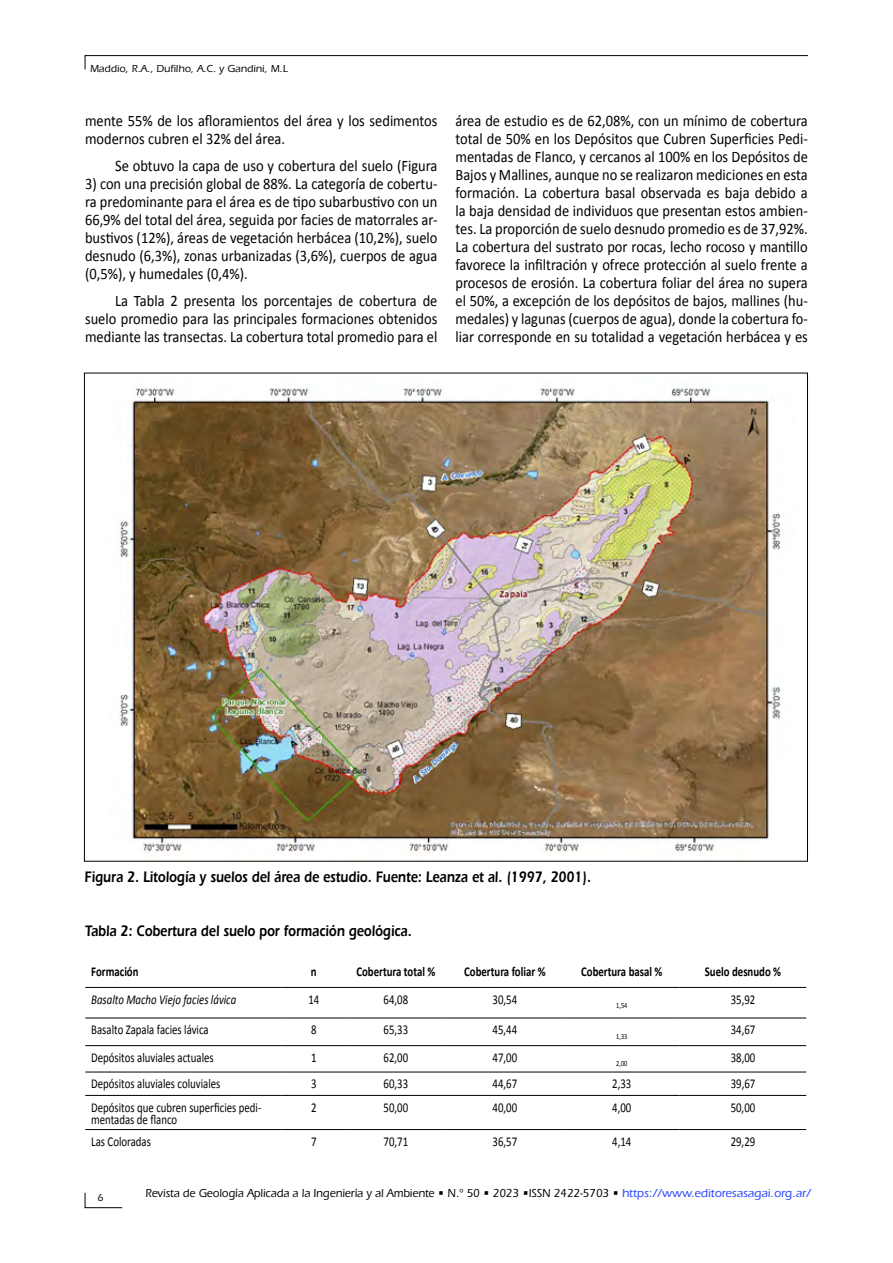
<style>
.page{position:relative;width:893px;height:1263px;background:#fff}
.page>*{position:absolute;margin:0;border:0;box-sizing:border-box;transform-origin:0 0}
.t1{font:16.05px/18px "Calibri";color:#000;text-align:justify;scale:.9 1}
.t2{font:600 15.75px "ITC Eras Std";color:#000;scale:.8 1}
.t3{font:13.5px/12px "Calibri";color:#000;scale:.8 1}
.t4{font:700 13.5px "Calibri";color:#000;scale:.8 1}
.t5{font:italic 13.5px "Calibri";color:#000;scale:.8 1}
.t6{font:500 12px "ITC Eras Std";color:#000;scale:.93 1}
.t7{font:500 10.5px "ITC Eras Std";color:#000}
.t8{font:7.8px "Calibri";color:#000;scale:.8 1}
.s1{color:#2540ff}
</style>
<div class="page">
<svg style="left:85px;top:55px;width:723px;height:15px"></svg>
<svg style="left:85px;top:1192px;width:38px;height:16px"></svg>
<img style="left:119px;top:388px;width:662px;height:466px">
<hr style="left:85px;top:987px;width:197px;height:1px;background:#000">
<hr style="left:282px;top:987px;width:64px;height:1px;background:#000">
<hr style="left:346px;top:987px;width:100px;height:1px;background:#000">
<hr style="left:446px;top:987px;width:118px;height:1px;background:#000">
<hr style="left:564px;top:987px;width:116px;height:1px;background:#000">
<hr style="left:680px;top:987px;width:126px;height:1px;background:#000">
<hr style="left:85px;top:1018px;width:197px;height:1px;background:#000">
<hr style="left:282px;top:1018px;width:64px;height:1px;background:#000">
<hr style="left:346px;top:1018px;width:100px;height:1px;background:#000">
<hr style="left:446px;top:1018px;width:118px;height:1px;background:#000">
<hr style="left:564px;top:1018px;width:116px;height:1px;background:#000">
<hr style="left:680px;top:1018px;width:126px;height:1px;background:#000">
<hr style="left:85px;top:1045px;width:197px;height:1px;background:#000">
<hr style="left:282px;top:1045px;width:64px;height:1px;background:#000">
<hr style="left:346px;top:1045px;width:100px;height:1px;background:#000">
<hr style="left:446px;top:1045px;width:118px;height:1px;background:#000">
<hr style="left:564px;top:1045px;width:116px;height:1px;background:#000">
<hr style="left:680px;top:1045px;width:126px;height:1px;background:#000">
<hr style="left:85px;top:1072px;width:197px;height:1px;background:#000">
<hr style="left:282px;top:1072px;width:64px;height:1px;background:#000">
<hr style="left:346px;top:1072px;width:100px;height:1px;background:#000">
<hr style="left:446px;top:1072px;width:118px;height:1px;background:#000">
<hr style="left:564px;top:1072px;width:116px;height:1px;background:#000">
<hr style="left:680px;top:1072px;width:126px;height:1px;background:#000">
<hr style="left:85px;top:1095px;width:197px;height:1px;background:#000">
<hr style="left:282px;top:1095px;width:64px;height:1px;background:#000">
<hr style="left:346px;top:1095px;width:100px;height:1px;background:#000">
<hr style="left:446px;top:1095px;width:118px;height:1px;background:#000">
<hr style="left:564px;top:1095px;width:116px;height:1px;background:#000">
<hr style="left:680px;top:1095px;width:126px;height:1px;background:#000">
<hr style="left:85px;top:1129px;width:197px;height:1px;background:#000">
<hr style="left:282px;top:1129px;width:64px;height:1px;background:#000">
<hr style="left:346px;top:1129px;width:100px;height:1px;background:#000">
<hr style="left:446px;top:1129px;width:118px;height:1px;background:#000">
<hr style="left:564px;top:1129px;width:116px;height:1px;background:#000">
<hr style="left:680px;top:1129px;width:126px;height:1px;background:#000">
<p class="t7" style="left:90px;top:63px;width:199px">Maddio, R.A., Dufilho, A.C. y Gandini, M.L</p>
<p class="t1" style="left:85px;top:111px;width:393px">mente 55% de los afloramientos del área y los sedimentos modernos cubren el 32% del área.</p>
<p class="t1" style="left:115px;top:156px;width:360px">Se obtuvo la capa de uso y cobertura del suelo (Figura</p>
<p class="t1" style="left:85px;top:174px;width:393px">3) con una precisión global de 88%. La categoría de cobertu&shy;ra predominante para el área es de tipo subarbustivo con un 66,9% del total del área, seguida por facies de matorrales ar&shy;bustivos (12%), áreas de vegetación herbácea (10,2%), suelo desnudo (6,3%), zonas urbanizadas (3,6%), cuerpos de agua (0,5%), y humedales (0,4%).</p>
<p class="t1" style="left:85px;top:291px;width:393px;text-indent:30px">La Tabla 2 presenta los porcentajes de cobertura de suelo promedio para las principales formaciones obtenidos mediante las transectas. La cobertura total promedio para el</p>
<p class="t1" style="left:455px;top:111px;width:393px">área de estudio es de 62,08%, con un mínimo de cobertura total de 50% en los Depósitos que Cubren Superficies Pedi&shy;mentadas de Flanco, y cercanos al 100% en los Depósitos de Bajos y Mallines, aunque no se realizaron mediciones en esta formación. La cobertura basal observada es baja debido a la baja densidad de individuos que presentan estos ambien&shy;tes. La proporción de suelo desnudo promedio es de 37,92%.<br>La cobertura del sustrato por rocas, lecho rocoso y mantillo favorece la infiltración y ofrece protección al suelo frente a procesos de erosión. La cobertura foliar del área no supera el 50%, a excepción de los depósitos de bajos, mallines (hu&shy;medales) y lagunas (cuerpos de agua), donde la cobertura fo&shy;liar corresponde en su totalidad a vegetación herbácea y es</p>
<p class="t2" style="left:85px;top:868px;width:635px">Figura 2. Litología y suelos del área de estudio. Fuente: Leanza et al. (1997, 2001).</p>
<p class="t2" style="left:85px;top:922px;width:410px">Tabla 2: Cobertura del suelo por formación geológica.</p>
<p class="t4" style="left:91px;top:962px;width:61px">Formación</p>
<p class="t4" style="left:311px;top:962px;width:9px">n</p>
<p class="t4" style="left:356px;top:962px;width:100px">Cobertura total %</p>
<p class="t4" style="left:464px;top:962px;width:103px">Cobertura foliar %</p>
<p class="t4" style="left:581px;top:962px;width:103px">Cobertura basal %</p>
<p class="t4" style="left:705px;top:962px;width:97px">Suelo desnudo %</p>
<p class="t5" style="left:91px;top:990px;width:183px">Basalto Macho Viejo facies lávica</p>
<p class="t3" style="left:308px;top:993px;width:15px">14</p>
<p class="t3" style="left:384px;top:993px;width:32px">64,08</p>
<p class="t3" style="left:493px;top:993px;width:32px">30,54</p>
<p class="t8" style="left:616px;top:1000px;width:15px">1,54</p>
<p class="t3" style="left:731px;top:993px;width:32px">35,92</p>
<p class="t3" style="left:91px;top:1023px;width:148px">Basalto Zapala facies lávica</p>
<p class="t3" style="left:311px;top:1023px;width:8px">8</p>
<p class="t3" style="left:384px;top:1023px;width:32px">65,33</p>
<p class="t3" style="left:493px;top:1023px;width:32px">45,44</p>
<p class="t3" style="left:91px;top:1051px;width:155px">Depósitos aluviales actuales</p>
<p class="t3" style="left:311px;top:1051px;width:8px">1</p>
<p class="t3" style="left:384px;top:1051px;width:32px">62,00</p>
<p class="t3" style="left:493px;top:1051px;width:32px">47,00</p>
<p class="t8" style="left:616px;top:1030px;width:15px">1,33</p>
<p class="t8" style="left:616px;top:1058px;width:15px">2,00</p>
<p class="t3" style="left:731px;top:1023px;width:32px">34,67</p>
<p class="t3" style="left:731px;top:1051px;width:32px">38,00</p>
<p class="t3" style="left:91px;top:1077px;width:163px">Depósitos aluviales coluviales</p>
<p class="t3" style="left:311px;top:1077px;width:8px">3</p>
<p class="t3" style="left:384px;top:1077px;width:32px">60,33</p>
<p class="t3" style="left:493px;top:1077px;width:32px">44,67</p>
<p class="t3" style="left:612px;top:1077px;width:25px">2,33</p>
<p class="t3" style="left:731px;top:1077px;width:32px">39,67</p>
<p class="t3" style="left:91px;top:1101px;width:214px">Depósitos que cubren superficies pedi&shy;mentadas de flanco</p>
<p class="t3" style="left:311px;top:1101px;width:8px">2</p>
<p class="t3" style="left:384px;top:1101px;width:32px">50,00</p>
<p class="t3" style="left:493px;top:1101px;width:32px">40,00</p>
<p class="t3" style="left:612px;top:1101px;width:25px">4,00</p>
<p class="t3" style="left:731px;top:1101px;width:32px">50,00</p>
<p class="t3" style="left:91px;top:1135px;width:76px">Las Coloradas</p>
<p class="t3" style="left:311px;top:1135px;width:8px">7</p>
<p class="t3" style="left:384px;top:1135px;width:32px">70,71</p>
<p class="t3" style="left:493px;top:1135px;width:32px">36,57</p>
<p class="t3" style="left:612px;top:1135px;width:25px">4,14</p>
<p class="t3" style="left:731px;top:1135px;width:32px">29,29</p>
<p class="t7" style="left:97px;top:1191px;width:8px">6</p>
<p class="t6" style="left:145px;top:1186px;width:717px">Revista de Geología Aplicada a la Ingeniería y al Ambiente • N.º 50 • 2023 •ISSN 2422-5703 • <span class="s1">https://www.editoresasagai.org.ar/</span></p>
</div>
